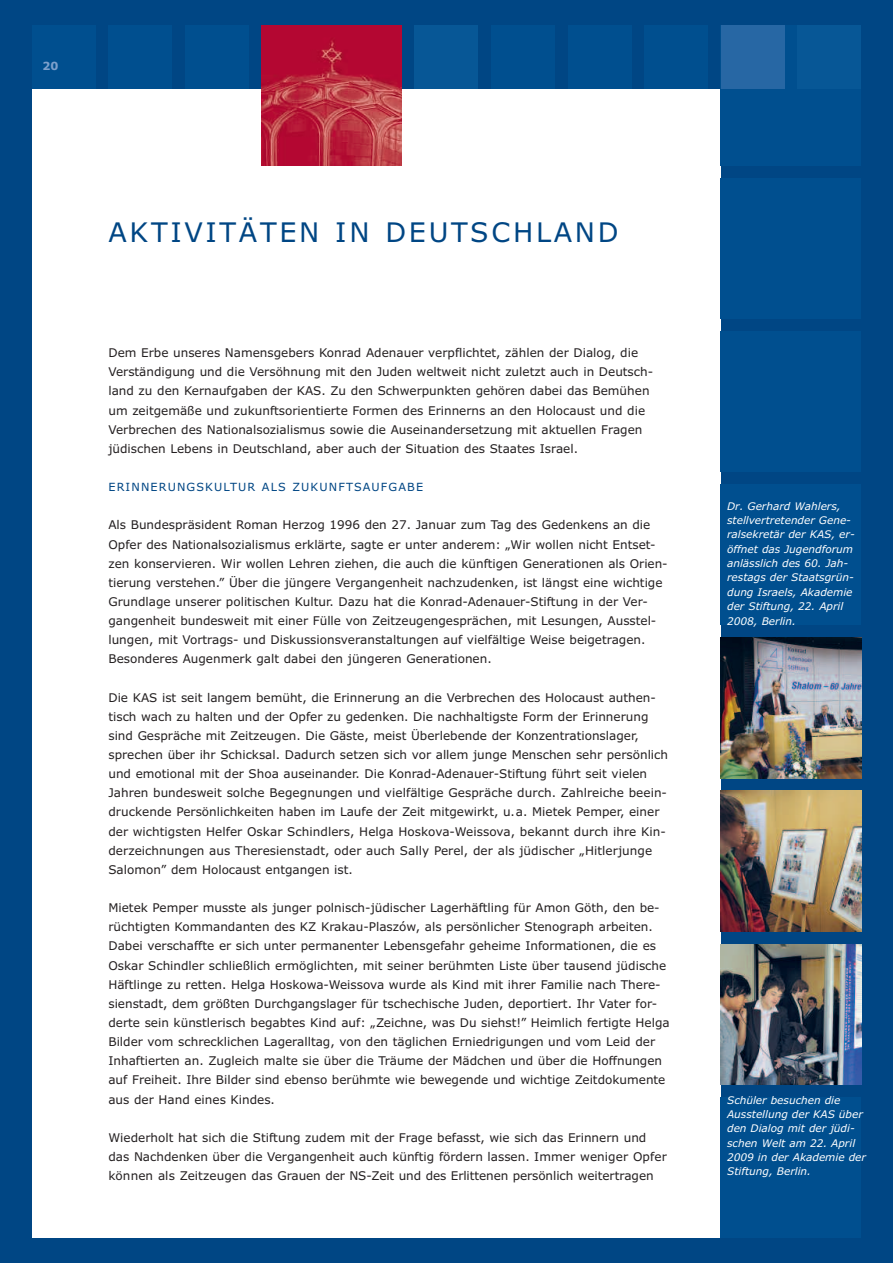
<style>
.page{position:relative;width:893px;height:1263px;background:#004684}
.page>*{position:absolute;margin:0;border:0;box-sizing:border-box;transform-origin:0 0}
.t1{font:27px "Verdana";letter-spacing:.1em;color:#004684}
.t2{font:12px/19.2px "Verdana";color:#231f20}
.t3{font:11.25px "Verdana";letter-spacing:.1em;color:#004684}
.t4{font:700 11.25px "Verdana";color:#7da0cc}
.t5{font:italic 10.5px/14.4px "Verdana";color:#fff}
</style>
<div class="page">
<div style="left:32px;top:89px;width:689px;height:1148px;background:#fff"></div>
<div style="left:32px;top:26px;width:64px;height:63px;background:#004f8f"></div>
<div style="left:108px;top:26px;width:64px;height:63px;background:#004f8f"></div>
<div style="left:185px;top:26px;width:64px;height:63px;background:#004f8f"></div>
<div style="left:491px;top:26px;width:64px;height:63px;background:#004f8f"></div>
<div style="left:568px;top:26px;width:63px;height:63px;background:#004f8f"></div>
<div style="left:415px;top:26px;width:63px;height:63px;background:#075796"></div>
<div style="left:644px;top:26px;width:64px;height:63px;background:#004f8f"></div>
<img style="left:261px;top:26px;width:141px;height:140px">
<div style="left:721px;top:26px;width:140px;height:140px;background:#004f8f"></div>
<div style="left:721px;top:26px;width:63px;height:63px;background:#2767a4"></div>
<div style="left:797px;top:26px;width:64px;height:63px;background:#075796"></div>
<div style="left:721px;top:179px;width:140px;height:140px;background:#004f8f"></div>
<div style="left:721px;top:332px;width:140px;height:140px;background:#004f8f"></div>
<div style="left:721px;top:1097px;width:140px;height:140px;background:#004f8f"></div>
<div style="left:721px;top:485px;width:140px;height:140px;background:#004f8f"></div>
<img style="left:721px;top:638px;width:140px;height:140px">
<img style="left:721px;top:791px;width:140px;height:140px">
<img style="left:721px;top:944px;width:140px;height:140px">
<p class="t4" style="left:43px;top:60px;width:17px">20</p>
<h1 class="t1" style="left:108px;top:217px;width:512px">AKTIVITÄTEN IN DEUTSCHLAND</h1>
<p class="t2" style="left:108px;top:343px;width:546px">Dem Erbe unseres Namensgebers Konrad Adenauer verpflichtet, zählen der Dialog, die Verständigung und die Versöhnung mit den Juden weltweit nicht zuletzt auch in Deutsch&shy;land zu den Kernaufgaben der KAS. Zu den Schwerpunkten gehören dabei das Bemühen um zeitgemäße und zukunftsorientierte Formen des Erinnerns an den Holocaust und die Verbrechen des Nationalsozialismus sowie die Auseinandersetzung mit aktuellen Fragen jüdischen Lebens in Deutschland, aber auch der Situation des Staates Israel.</p>
<p class="t3" style="left:108px;top:481px;width:316px">ERINNERUNGSKULTUR ALS ZUKUNFTSAUFGABE</p>
<p class="t2" style="left:108px;top:516px;width:561px">Als Bundespräsident Roman Herzog 1996 den 27. Januar zum Tag des Gedenkens an die Opfer des Nationalsozialismus erklärte, sagte er unter anderem: „Wir wollen nicht Entset&shy;zen konservieren. Wir wollen Lehren ziehen, die auch die künftigen Generationen als Orien&shy;tierung verstehen.” Über die jüngere Vergangenheit nachzudenken, ist längst eine wichtige Grundlage unserer politischen Kultur. Dazu hat die Konrad-Adenauer-Stiftung in der Ver&shy;gangenheit bundesweit mit einer Fülle von Zeitzeugengesprächen, mit Lesungen, Ausstel&shy;lungen, mit Vortrags- und Diskussionsveranstaltungen auf vielfältige Weise beigetragen.<br>Besonderes Augenmerk galt dabei den jüngeren Generationen.</p>
<p class="t2" style="left:108px;top:688px;width:561px">Die KAS ist seit langem bemüht, die Erinnerung an die Verbrechen des Holocaust authen&shy;tisch wach zu halten und der Opfer zu gedenken. Die nachhaltigste Form der Erinnerung sind Gespräche mit Zeitzeugen. Die Gäste, meist Überlebende der Konzentrationslager, sprechen über ihr Schicksal. Dadurch setzen sich vor allem junge Menschen sehr persönlich und emotional mit der Shoa auseinander. Die Konrad-Adenauer-Stiftung führt seit vielen Jahren bundesweit solche Begegnungen und vielfältige Gespräche durch. Zahlreiche beein&shy;druckende Persönlichkeiten haben im Laufe der Zeit mitgewirkt, u.a. Mietek Pemper, einer der wichtigsten Helfer Oskar Schindlers, Helga Hoskova-Weissova, bekannt durch ihre Kin&shy;derzeichnungen aus Theresienstadt, oder auch Sally Perel, der als jüdischer „Hitlerjunge Salomon” dem Holocaust entgangen ist.</p>
<p class="t2" style="left:108px;top:898px;width:563px">Mietek Pemper musste als junger polnisch-jüdischer Lagerhäftling für Amon Göth, den be&shy;rüchtigten Kommandanten des KZ Krakau-Plaszów, als persönlicher Stenograph arbeiten.<br>Dabei verschaffte er sich unter permanenter Lebensgefahr geheime Informationen, die es Oskar Schindler schließlich ermöglichten, mit seiner berühmten Liste über tausend jüdische Häftlinge zu retten. Helga Hoskowa-Weissova wurde als Kind mit ihrer Familie nach There&shy;sienstadt, dem größten Durchgangslager für tschechische Juden, deportiert. Ihr Vater for&shy;derte sein künstlerisch begabtes Kind auf: „Zeichne, was Du siehst!” Heimlich fertigte Helga Bilder vom schrecklichen Lageralltag, von den täglichen Erniedrigungen und vom Leid der Inhaftierten an. Zugleich malte sie über die Träume der Mädchen und über die Hoffnungen auf Freiheit. Ihre Bilder sind ebenso berühmte wie bewegende und wichtige Zeitdokumente aus der Hand eines Kindes.</p>
<p class="t2" style="left:108px;top:1128px;width:560px">Wiederholt hat sich die Stiftung zudem mit der Frage befasst, wie sich das Erinnern und das Nachdenken über die Vergangenheit auch künftig fördern lassen. Immer weniger Opfer können als Zeitzeugen das Grauen der NS-Zeit und des Erlittenen persönlich weitertragen</p>
<p class="t5" style="left:727px;top:499px;width:129px">Dr. Gerhard Wahlers, stellvertretender Gene&shy;ralsekretär der KAS, er&shy;öffnet das Jugendforum anlässlich des 60. Jah&shy;restags der Staatsgrün&shy;dung Israels, Akademie der Stiftung, 22. April<br>2008, Berlin.</p>
<p class="t5" style="left:727px;top:1093px;width:140px">Schüler besuchen die<br>Ausstellung der KAS über den Dialog mit der jüdi&shy;schen Welt am 22. April<br>2009 in der Akademie der<br>Stiftung, Berlin.</p>
</div>
